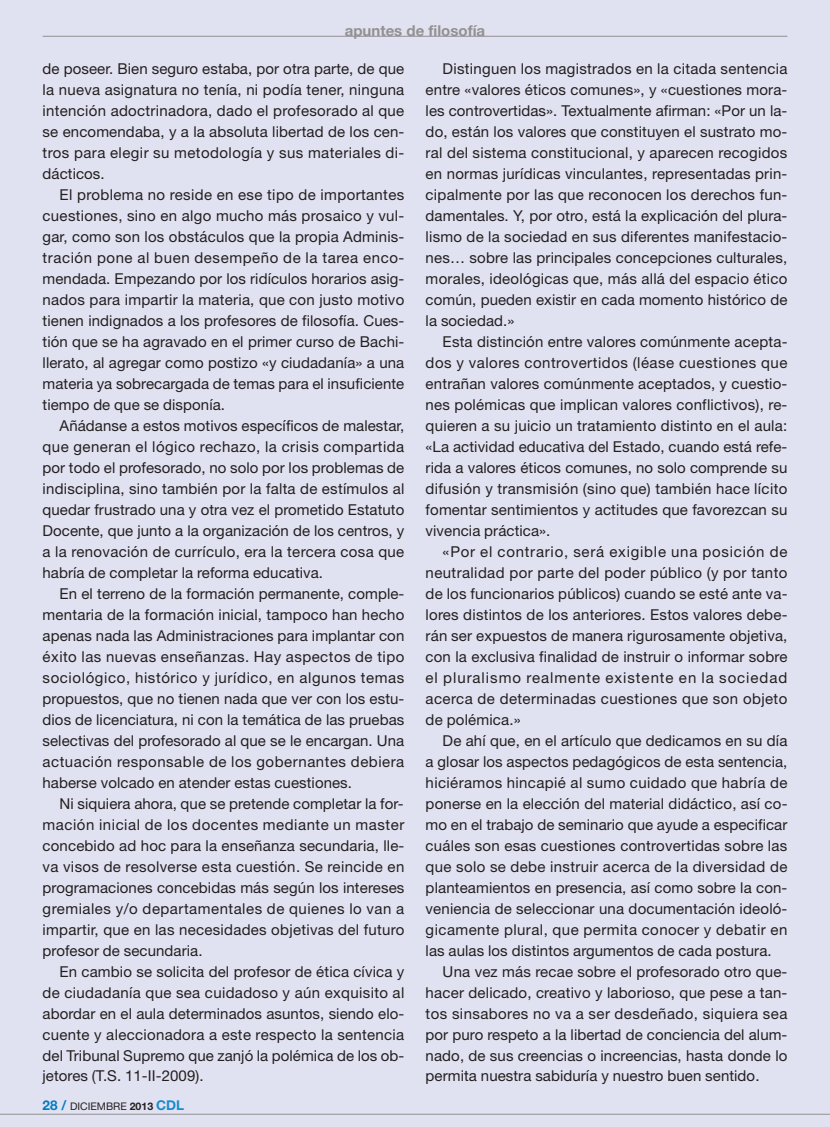
<style>
.page{position:relative;width:830px;height:1127px;background:#fff}
.page>*{position:absolute;margin:0;border:0;box-sizing:border-box;transform-origin:0 0}
.t1{font:15px/21px "Helvetica Neue";letter-spacing:.005em;color:#231f20;text-align:justify}
.t2{font:700 15px "Helvetica Neue";color:#929090}
.t3{font:10.5px "Helvetica Neue";color:#231f20}
.s1{font-weight:700;font-size:13.5px;color:#007bc3}
.s2{font-weight:700}
.s3{font-weight:700;font-size:13.5px;color:#1a8bcc}
</style>
<div class="page">
<div style="left:0;top:0;width:829px;height:1127px;background:#e1e2f1"></div>
<hr style="left:43px;top:36px;width:744px;height:1px;background:#929090">
<hr style="left:0;top:1114px;width:829px;height:1px;background:#929090">
<p class="t2" style="left:344px;top:19px;width:142px">apuntes de filosofía</p>
<p class="t1" style="left:43px;top:60px;width:363px">de poseer. Bien seguro estaba, por otra parte, de que la nueva asignatura no tenía, ni podía tener, ninguna intención adoctrinadora, dado el profesorado al que se encomendaba, y a la absoluta libertad de los cen&shy;tros para elegir su metodología y sus materiales di&shy;dácticos.</p>
<p class="t1" style="left:43px;top:186px;width:363px;text-indent:17px">El problema no reside en ese tipo de importantes cuestiones, sino en algo mucho más prosaico y vul&shy;gar, como son los obstáculos que la propia Adminis&shy;tración pone al buen desempeño de la tarea enco&shy;mendada. Empezando por los ridículos horarios asig&shy;nados para impartir la materia, que con justo motivo tienen indignados a los profesores de filosofía. Cues&shy;tión que se ha agravado en el primer curso de Bachi&shy;llerato, al agregar como postizo «y ciudadanía» a una materia ya sobrecargada de temas para el insuficiente tiempo de que se disponía.</p>
<p class="t1" style="left:43px;top:417px;width:363px;text-indent:17px">Añádanse a estos motivos específicos de malestar, que generan el lógico rechazo, la crisis compartida por todo el profesorado, no solo por los problemas de indisciplina, sino también por la falta de estímulos al quedar frustrado una y otra vez el prometido Estatuto Docente, que junto a la organización de los centros, y a la renovación de currículo, era la tercera cosa que habría de completar la reforma educativa.</p>
<p class="t1" style="left:43px;top:584px;width:363px;text-indent:17px">En el terreno de la formación permanente, comple&shy;mentaria de la formación inicial, tampoco han hecho apenas nada las Administraciones para implantar con éxito las nuevas enseñanzas. Hay aspectos de tipo sociológico, histórico y jurídico, en algunos temas propuestos, que no tienen nada que ver con los estu&shy;dios de licenciatura, ni con la temática de las pruebas selectivas del profesorado al que se le encargan. Una actuación responsable de los gobernantes debiera haberse volcado en atender estas cuestiones.</p>
<p class="t1" style="left:43px;top:794px;width:363px;text-indent:17px">Ni siquiera ahora, que se pretende completar la for&shy;mación inicial de los docentes mediante un master concebido ad hoc para la enseñanza secundaria, lle&shy;va visos de resolverse esta cuestión. Se reincide en programaciones concebidas más según los intereses gremiales y/o departamentales de quienes lo van a impartir, que en las necesidades objetivas del futuro profesor de secundaria.</p>
<p class="t1" style="left:43px;top:962px;width:363px;text-indent:17px">En cambio se solicita del profesor de ética cívica y de ciudadanía que sea cuidadoso y aún exquisito al abordar en el aula determinados asuntos, siendo elo&shy;cuente y aleccionadora a este respecto la sentencia del Tribunal Supremo que zanjó la polémica de los ob&shy;jetores (T.S. 11-II-2009).</p>
<p class="t3" style="left:43px;top:1103px;width:143px"><span class="s1">28 /</span> DICIEMBRE <span class="s2">2013</span> <span class="s3">CDL</span></p>
<p class="t1" style="left:425px;top:60px;width:363px;text-indent:17px">Distinguen los magistrados en la citada sentencia entre «valores éticos comunes», y «cuestiones mora&shy;les controvertidas». Textualmente afirman: «Por un la&shy;do, están los valores que constituyen el sustrato mo&shy;ral del sistema constitucional, y aparecen recogidos en normas jurídicas vinculantes, representadas prin&shy;cipalmente por las que reconocen los derechos fun&shy;damentales. Y, por otro, está la explicación del plura&shy;lismo de la sociedad en sus diferentes manifestacio&shy;nes… sobre las principales concepciones culturales, morales, ideológicas que, más allá del espacio ético común, pueden existir en cada momento histórico de la sociedad.»</p>
<p class="t1" style="left:425px;top:333px;width:363px;text-indent:17px">Esta distinción entre valores comúnmente acepta&shy;dos y valores controvertidos (léase cuestiones que entrañan valores comúnmente aceptados, y cuestio&shy;nes polémicas que implican valores conflictivos), re&shy;quieren a su juicio un tratamiento distinto en el aula: «La actividad educativa del Estado, cuando está refe&shy;rida a valores éticos comunes, no solo comprende su difusión y transmisión (sino que) también hace lícito fomentar sentimientos y actitudes que favorezcan su vivencia práctica».</p>
<p class="t1" style="left:425px;top:543px;width:363px;text-indent:17px">«Por el contrario, será exigible una posición de neutralidad por parte del poder público (y por tanto de los funcionarios públicos) cuando se esté ante va&shy;lores distintos de los anteriores. Estos valores debe&shy;rán ser expuestos de manera rigurosamente objetiva, con la exclusiva finalidad de instruir o informar sobre el pluralismo realmente existente en la sociedad acerca de determinadas cuestiones que son objeto de polémica.»</p>
<p class="t1" style="left:425px;top:731px;width:363px;text-indent:17px">De ahí que, en el artículo que dedicamos en su día a glosar los aspectos pedagógicos de esta sentencia, hiciéramos hincapié al sumo cuidado que habría de ponerse en la elección del material didáctico, así co&shy;mo en el trabajo de seminario que ayude a especificar cuáles son esas cuestiones controvertidas sobre las que solo se debe instruir acerca de la diversidad de planteamientos en presencia, así como sobre la con&shy;veniencia de seleccionar una documentación ideoló&shy;gicamente plural, que permita conocer y debatir en las aulas los distintos argumentos de cada postura.</p>
<p class="t1" style="left:425px;top:962px;width:363px;text-indent:17px">Una vez más recae sobre el profesorado otro que&shy;hacer delicado, creativo y laborioso, que pese a tan&shy;tos sinsabores no va a ser desdeñado, siquiera sea por puro respeto a la libertad de conciencia del alum&shy;nado, de sus creencias o increencias, hasta donde lo permita nuestra sabiduría y nuestro buen sentido.</p>
</div>
